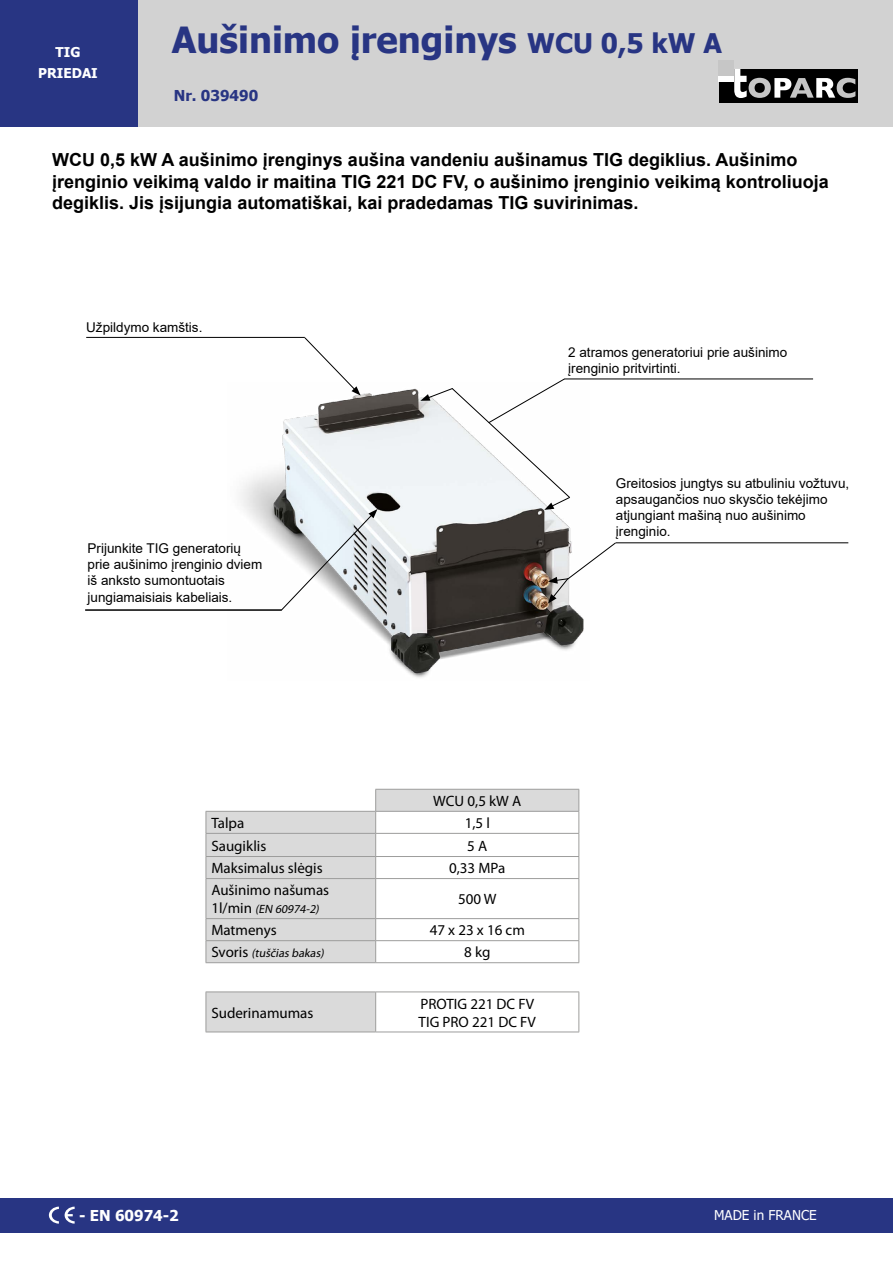
<style>
.page{position:relative;width:893px;height:1263px;background:#fff}
.page>*{position:absolute;margin:0;border:0;box-sizing:border-box;transform-origin:0 0}
.t1{font:700 36px "Tahoma";color:#283583}
.t2{font:700 18px/21.6px "Arial";color:#000}
.t3{font:15px/18px "Myriad Pro";color:#000}
.t4{font:700 15px "Tahoma";color:#fff}
.t5{font:700 15px "Tahoma";color:#283583}
.t6{font:13.5px/16.2px "Arial";color:#000}
.t7{font:13.5px "Tahoma";color:#fff}
.t8{font:700 13.5px/21px "Tahoma";color:#fff;text-align:center}
.t9{font:italic 12px "Myriad Pro";color:#000}
.s1{font-size:27px}
.s2{font-style:normal;font-size:15px}
</style>
<div class="page">
<div style="left:137px;top:0;width:756px;height:127px;background:#d2d2d2"></div>
<div style="left:0;top:1198px;width:893px;height:34px;background:#283583"></div>
<div style="left:0;top:0;width:137px;height:127px;background:#283583"></div>
<img style="left:227px;top:388px;width:357px;height:290px">
<svg style="left:49px;top:1206px;width:10px;height:17px"></svg>
<svg style="left:65px;top:1206px;width:10px;height:17px"></svg>
<div style="left:719px;top:69px;width:138px;height:34px;background:#000"></div>
<svg style="left:734px;top:69px;width:121px;height:29px"></svg>
<div style="left:719px;top:66px;width:15px;height:16px;background:#fff"></div>
<div style="left:719px;top:60px;width:15px;height:16px;background:#c6c6c6"></div>
<svg style="left:206px;top:790px;width:373px;height:242px"></svg>
<hr style="left:375px;top:789px;width:204px;height:1px;background:#9d9d9c">
<hr style="left:206px;top:811px;width:170px;height:1px;background:#9d9d9c">
<hr style="left:376px;top:811px;width:203px;height:1px;background:#9d9d9c">
<hr style="left:206px;top:833px;width:170px;height:1px;background:#9d9d9c">
<hr style="left:376px;top:833px;width:203px;height:1px;background:#9d9d9c">
<hr style="left:206px;top:856px;width:170px;height:1px;background:#9d9d9c">
<svg style="left:206px;top:812px;width:1px;height:66px"></svg>
<hr style="left:376px;top:856px;width:203px;height:1px;background:#9d9d9c">
<svg style="left:375px;top:789px;width:1px;height:89px"></svg>
<svg style="left:578px;top:789px;width:1px;height:89px"></svg>
<hr style="left:206px;top:878px;width:170px;height:1px;background:#9d9d9c">
<hr style="left:206px;top:879px;width:1px;height:39px;background:#9d9d9c">
<hr style="left:376px;top:878px;width:203px;height:1px;background:#9d9d9c">
<hr style="left:375px;top:879px;width:1px;height:39px;background:#9d9d9c">
<hr style="left:578px;top:879px;width:1px;height:39px;background:#9d9d9c">
<hr style="left:206px;top:918px;width:170px;height:1px;background:#9d9d9c">
<hr style="left:376px;top:918px;width:203px;height:1px;background:#9d9d9c">
<hr style="left:206px;top:940px;width:170px;height:1px;background:#9d9d9c">
<svg style="left:206px;top:919px;width:1px;height:43px"></svg>
<hr style="left:376px;top:940px;width:203px;height:1px;background:#9d9d9c">
<svg style="left:375px;top:919px;width:1px;height:43px"></svg>
<svg style="left:578px;top:919px;width:1px;height:43px"></svg>
<hr style="left:206px;top:962px;width:170px;height:1px;background:#9d9d9c">
<hr style="left:376px;top:962px;width:203px;height:1px;background:#9d9d9c">
<hr style="left:206px;top:991px;width:170px;height:1px;background:#9d9d9c">
<hr style="left:206px;top:992px;width:1px;height:40px;background:#9d9d9c">
<hr style="left:376px;top:991px;width:203px;height:1px;background:#9d9d9c">
<hr style="left:375px;top:992px;width:1px;height:40px;background:#9d9d9c">
<hr style="left:578px;top:992px;width:1px;height:40px;background:#9d9d9c">
<hr style="left:375px;top:1032px;width:204px;height:1px;background:#9d9d9c">
<hr style="left:206px;top:1032px;width:169px;height:1px;background:#9d9d9c">
<svg style="left:280px;top:509px;width:97px;height:102px"></svg>
<hr style="left:85px;top:610px;width:197px;height:1px;background:#000">
<hr style="left:564px;top:379px;width:249px;height:1px;background:#000">
<hr style="left:616px;top:542px;width:232px;height:1px;background:#000">
<svg style="left:548px;top:542px;width:69px;height:62px"></svg>
<hr style="left:86px;top:337px;width:219px;height:1px;background:#000">
<svg style="left:304px;top:337px;width:57px;height:59px"></svg>
<svg style="left:420px;top:378px;width:151px;height:132px"></svg>
<p class="t8" style="left:38px;top:42px;width:61px">TIG<br>PRIEDAI</p>
<h1 class="t1" style="left:172px;top:15px;width:552px">Aušinimo įrenginys <span class="s1">WCU 0,5 kW A</span></h1>
<p class="t5" style="left:174px;top:85px;width:86px">Nr. 039490</p>
<p class="t2" style="left:52px;top:149px;width:778px">WCU 0,5 kW A aušinimo įrenginys aušina vandeniu aušinamus TIG degiklius. Aušinimo įrenginio veikimą valdo ir maitina TIG 221 DC FV, o aušinimo įrenginio veikimą kontroliuoja degiklis. Jis įsijungia automatiškai, kai pradedamas TIG suvirinimas.</p>
<p class="t6" style="left:86px;top:319px;width:118px">Užpildymo kamštis.</p>
<p class="t6" style="left:88px;top:540px;width:176px">Prijunkite TIG generatorių prie aušinimo įrenginio dviem iš anksto sumontuotais jungiamaisiais kabeliais.</p>
<p class="t6" style="left:568px;top:344px;width:221px">2 atramos generatoriui prie aušinimo įrenginio pritvirtinti.</p>
<p class="t6" style="left:616px;top:475px;width:235px">Greitosios jungtys su atbuliniu vožtuvu, apsaugančios nuo skysčio tekėjimo atjungiant mašiną nuo aušinimo įrenginio.</p>
<p class="t3" style="left:433px;top:792px;width:90px">WCU 0,5 kW A</p>
<p class="t3" style="left:211px;top:814px;width:35px">Talpa</p>
<p class="t3" style="left:465px;top:814px;width:27px">1,5 l</p>
<p class="t3" style="left:211px;top:836px;width:57px">Saugiklis</p>
<p class="t3" style="left:467px;top:836px;width:22px">5 A</p>
<p class="t3" style="left:211px;top:859px;width:113px">Maksimalus slėgis</p>
<p class="t3" style="left:449px;top:859px;width:58px">0,33 MPa</p>
<p class="t3" style="left:211px;top:881px;width:119px">Aušinimo našumas</p>
<p class="t9" style="left:211px;top:902px;width:112px"><span class="s2">1 l / m i n</span> (EN 60974-2)</p>
<p class="t3" style="left:458px;top:890px;width:40px">500 W</p>
<p class="t3" style="left:211px;top:921px;width:67px">Matmenys</p>
<p class="t3" style="left:430px;top:921px;width:97px">47 x 23 x 16 cm</p>
<p class="t9" style="left:211px;top:946px;width:117px"><span class="s2">S vo r i s</span> (tuščias bakas)</p>
<p class="t3" style="left:464px;top:943px;width:28px">8 kg</p>
<p class="t3" style="left:211px;top:1003px;width:104px">Suderinamumas</p>
<p class="t3" style="left:419px;top:994px;width:119px">PROTIG 221 DC FV<br>TIG PRO 221 DC FV</p>
<p class="t4" style="left:79px;top:1205px;width:101px">- EN 60974-2</p>
<p class="t7" style="left:714px;top:1206px;width:104px">MADE in FRANCE</p>
</div>
